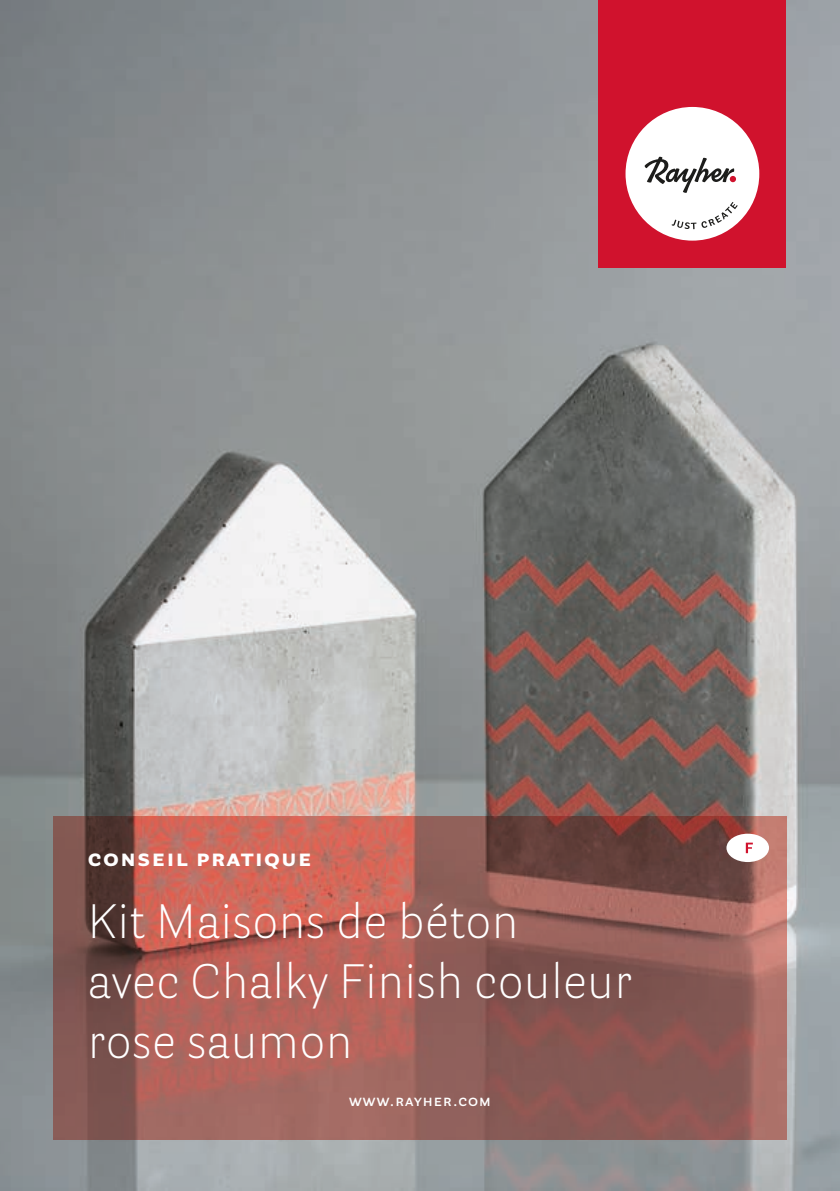
<style>
.page{position:relative;width:840px;height:1191px;background:#fff}
.page>*{position:absolute;margin:0;border:0;box-sizing:border-box;transform-origin:0 0}
.t1{font:300 48px/60px "Parry Grotesque Pro";letter-spacing:.005em;color:#fff}
.t2{font:700 24px "Parry Grotesque Pro";letter-spacing:.065em;color:#fff}
.t3{font:600 16px "Parry Grotesque Pro";letter-spacing:.065em;color:#fff}
</style>
<div class="page">
<img style="left:0;top:0;width:839px;height:1191px">
<img style="left:54px;top:816px;width:731px;height:324px">
<div style="left:598px;top:0;width:187px;height:267px;background:#d0122d"></div>
<div style="left:625px;top:107px;width:133px;height:134px;background:#fff;border-radius:50%"></div>
<svg style="left:671px;top:202px;width:66px;height:27px"></svg>
<svg style="left:644px;top:156px;width:91px;height:37px"></svg>
<div style="left:726px;top:833px;width:42px;height:29px;background:#fff;border-radius:50%"></div>
<svg style="left:745px;top:842px;width:7px;height:11px"></svg>
<p class="t2" style="left:88px;top:840px;width:225px">conseil pratique</p>
<p class="t1" style="left:88px;top:891px;width:545px">Kit Maisons de béton<br>avec Chalky Finish couleur rose saumon</p>
<p class="t3" style="left:349px;top:1089px;width:143px">www.rayher.com</p>
</div>
